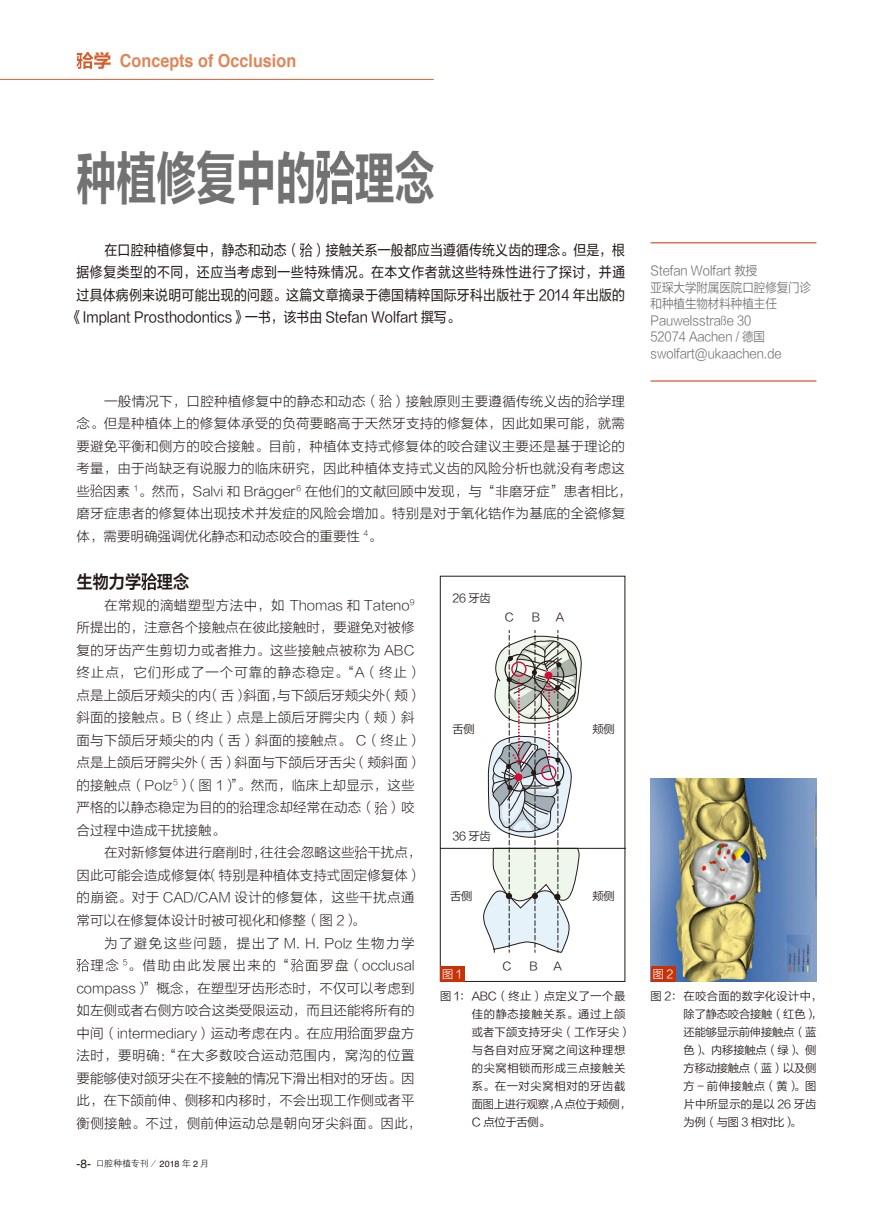
<style>
.page{position:relative;width:893px;height:1212px;background:#fff}
.page>*{position:absolute;margin:0;border:0;box-sizing:border-box;transform-origin:0 0}
.t1{font:57px "FZLTCHJW GB1 0";color:#727272;scale:.7 1}
.t2{font:700 18px "Helvetica";color:#df875a;scale:.9 1}
.t3{font:18px "FZLTZCHJW GB1 0";color:#231916;scale:.9 1}
.t4{font:14.25px "FZLTHJW GB1 0";letter-spacing:.025em;color:#231916;scale:.9 1}
.t5{font:14.25px "FZLTHJW GB1 0";color:#231916;scale:.9 1}
.t6{font:14.25px "FZLTHJW GB1 0";letter-spacing:.05em;color:#231916;scale:.9 1}
.t7{font:13.5px/22.5px "FZLTKHK GBK1 0";letter-spacing:.015em;color:#231916}
.t8{font:13.5px "FZLTKHK GBK1 0";letter-spacing:.11em;color:#231916}
.t9{font:13.5px "FZLTKHK GBK1 0";letter-spacing:.04em;color:#231916}
.t10{font:13.5px "FZLTKHK GBK1 0";letter-spacing:.105em;color:#231916}
.t11{font:12.75px/16.5px "FZLTXIHJW GB1 0";color:#727272;scale:.9 1}
.t12{font:11.25px/18px "FZLTXIHJW GB1 0";letter-spacing:.055em;color:#231916}
.t13{font:11.25px/18px "FZLTXIHJW GB1 0";letter-spacing:-.015em;color:#231916}
.t14{font:11.25px "FZLTXIHJW GB1 0";letter-spacing:.015em;color:#231916}
.t15{font:11.25px "FZLTXIHJW GB1 0";color:#fff}
.t16{font:9px "H Yg 2 gj";letter-spacing:-.01em;color:#231916}
.s1{font-family:"FZLTCHJW GB1 0";font-weight:400;color:#d45e2e}
.s2{font-family:"Helvetica";font-weight:300}
.s3{font-family:"Helvetica";font-size:12px}
.s4{font-family:"Helvetica"}
</style>
<div class="page">
<svg style="left:77px;top:52px;width:16px;height:17px"></svg>
<hr style="left:0;top:79px;width:434px;height:1px;background:#d45e2e">
<svg style="left:316px;top:151px;width:39px;height:53px"></svg>
<svg style="left:300px;top:243px;width:12px;height:14px"></svg>
<svg style="left:379px;top:395px;width:13px;height:12px"></svg>
<svg style="left:585px;top:394px;width:12px;height:13px"></svg>
<svg style="left:90px;top:484px;width:13px;height:13px"></svg>
<hr style="left:651px;top:243px;width:165px;height:1px;background:#c93108">
<hr style="left:651px;top:381px;width:165px;height:1px;background:#c93108">
<hr style="left:440px;top:848px;width:185px;height:1px;background:#231916">
<svg style="left:483px;top:630px;width:98px;height:323px"></svg>
<div style="left:440px;top:576px;width:185px;height:405px;border:1px solid #231916"></div>
<img style="left:651px;top:779px;width:165px;height:202px">
<div style="left:440px;top:966px;width:25px;height:15px;background:#c93108"></div>
<div style="left:651px;top:966px;width:24px;height:15px;background:#c93108"></div>
<svg style="left:141px;top:573px;width:16px;height:17px"></svg>
<svg style="left:240px;top:801px;width:12px;height:13px"></svg>
<svg style="left:375px;top:802px;width:12px;height:12px"></svg>
<svg style="left:355px;top:846px;width:12px;height:13px"></svg>
<svg style="left:77px;top:959px;width:12px;height:12px"></svg>
<svg style="left:291px;top:959px;width:13px;height:12px"></svg>
<svg style="left:347px;top:1026px;width:13px;height:13px"></svg>
<h2 class="t2" style="left:93px;top:46px;width:227px"><span class="s1">学</span> Concepts of Occlusion</h2>
<h1 class="t1" style="left:77px;top:147px;width:513px">种植修复中的 理念</h1>
<p class="t4" style="left:105px;top:242px;width:580px">在口腔种植修复中，静态和动态（ ）接触关系一般都应当遵循传统义齿的理念。但是，根</p>
<p class="t6" style="left:77px;top:265px;width:611px">据修复类型的不同，还应当考虑到一些特殊情况。在本文作者就这些特殊性进行了探讨，并通</p>
<p class="t4" style="left:77px;top:287px;width:611px">过具体病例来说明可能出现的问题。这篇文章摘录于德国精粹国际牙科出版社于 2014 年出版的</p>
<p class="t5" style="left:70px;top:310px;width:434px">《Implant Prosthodontics》一书，该书由 Stefan Wolfart 撰写。</p>
<p class="t7" style="left:77px;top:390px;width:557px;text-indent:28px">一般情况下，口腔种植修复中的静态和动态（ ）接触原则主要遵循传统义齿的 学理念。但是种植体上的修复体承受的负荷要略高于天然牙支持的修复体，因此如果可能，就需要避免平衡和侧方的咬合接触。目前，种植体支持式修复体的咬合建议主要还是基于理论的考量，由于尚缺乏有说服力的临床研究，因此种植体支持式义齿的风险分析也就没有考虑这些 因素 <sup>1</sup>。然而，Salvi 和 Br<span class="s2">ä</span>gger <sup>6</sup> 在他们的文献回顾中发现，与“非磨牙症”患者相比，磨牙症患者的修复体出现技术并发症的风险会增加。特别是对于氧化锆作为基底的全瓷修复体，需要明确强调优化静态和动态咬合的重要性 <sup>4</sup>。</p>
<p class="t11" style="left:651px;top:263px;width:180px">Stefan Wolfart 教授<br>亚琛大学附属医院口腔修复门诊和种植生物材料种植主任<br>Pauwelsstra<span class="s2">ß</span>e 30<br>52074 Aachen / 德国swolfart@ukaachen.de</p>
<h2 class="t3" style="left:77px;top:572px;width:127px">生物力学 理念</h2>
<p class="t7" style="left:77px;top:594px;width:346px;text-indent:28px">在常规的滴蜡塑型方法中，如 Thomas 和 Tateno<sup>9</sup>所提出的，注意各个接触点在彼此接触时，要避免对被修复的牙齿产生剪切力或者推力。这些接触点被称为 ABC终止点，它们形成了一个可靠的静态稳定。“A（终止）点是上颌后牙颊尖的内（舌）斜面，与下颌后牙颊尖外（颊）斜面的接触点。B（终止）点是上颌后牙腭尖内（颊）斜面与下颌后牙颊尖的内（舌）斜面的接触点。 C（终止）点是上颌后牙腭尖外（舌）斜面与下颌后牙舌尖（颊斜面）的接触点（Polz <sup>5</sup>）（图 1）”。然而，临床上却显示，这些严格的以静态稳定为目的的 理念却经常在动态（ ）咬合过程中造成干扰接触。</p>
<p class="t7" style="left:77px;top:842px;width:346px;text-indent:28px">在对新修复体进行磨削时，往往会忽略这些 干扰点，因此可能会造成修复体（特别是种植体支持式固定修复体）的崩瓷。对于 CAD/CAM 设计的修复体，这些干扰点通常可以在修复体设计时被可视化和修整（图 2）。</p>
<p class="t10" style="left:104px;top:935px;width:312px">为了避免这些问题，提出了 M. H. Polz 生物力学</p>
<p class="t8" style="left:91px;top:958px;width:325px">理念 <sup>5</sup>。借助由此发展出来的“ 面罗盘（occlusal</p>
<p class="t7" style="left:77px;top:977px;width:339px">compass）”概念，在塑型牙齿形态时，不仅可以考虑到</p>
<p class="t7" style="left:77px;top:999px;width:340px">如左侧或者右侧方咬合这类受限运动，而且还能将所有的</p>
<p class="t7" style="left:77px;top:1022px;width:340px">中间（intermediary）运动考虑在内。在应用 面罗盘方</p>
<p class="t9" style="left:77px;top:1048px;width:340px">法时，要明确：“在大多数咬合运动范围内，窝沟的位置</p>
<p class="t7" style="left:77px;top:1067px;width:340px">要能够使对颌牙尖在不接触的情况下滑出相对的牙齿。因</p>
<p class="t7" style="left:77px;top:1089px;width:340px">此，在下颌前伸、侧移和内移时，不会出现工作侧或者平</p>
<p class="t7" style="left:77px;top:1112px;width:346px">衡侧接触。不过，侧前伸运动总是朝向牙尖斜面。因此，</p>
<p class="t16" style="left:77px;top:1159px;width:134px"><span class="s3">-8-</span> 口腔种植专刊 / <span class="s4">2018</span> 年 <span class="s4">2</span> 月</p>
<p class="t14" style="left:452px;top:592px;width:40px">26 牙齿</p>
<p class="t14" style="left:505px;top:610px;width:11px">C</p>
<p class="t14" style="left:532px;top:610px;width:10px">B</p>
<p class="t14" style="left:556px;top:610px;width:10px">A</p>
<p class="t14" style="left:452px;top:723px;width:24px">舌侧</p>
<p class="t14" style="left:452px;top:830px;width:40px">36 牙齿</p>
<p class="t14" style="left:450px;top:890px;width:24px">舌侧</p>
<p class="t14" style="left:592px;top:723px;width:24px">颊侧</p>
<p class="t14" style="left:592px;top:890px;width:24px">颊侧</p>
<p class="t14" style="left:503px;top:960px;width:11px">C</p>
<p class="t14" style="left:530px;top:960px;width:10px">B</p>
<p class="t14" style="left:554px;top:960px;width:10px">A</p>
<p class="t15" style="left:442px;top:968px;width:21px">图1</p>
<p class="t15" style="left:653px;top:968px;width:22px">图2</p>
<p class="t12" style="left:472px;top:987px;width:161px;text-indent:-32px">图 1：ABC（终止）点定义了一个最佳的静态接触关系。通过上颌或者下颌支持牙尖（工作牙尖）与各自对应牙窝之间这种理想的尖窝相锁而形成三点接触关系。在一对尖窝相对的牙齿截面图上进行观察，A 点位于颊侧，<br>C 点位于舌侧。</p>
<p class="t13" style="left:684px;top:987px;width:140px;text-indent:-33px">图 2：在咬合面的数字化设计中，除了静态咬合接触（红色），还能够显示前伸接触点（蓝色）、内移接触点（绿）、侧方移动接触点（蓝）以及侧方－前伸接触点（黄）。图片中所显示的是以 26 牙齿为例（与图 3 相对比）。</p>
</div>
